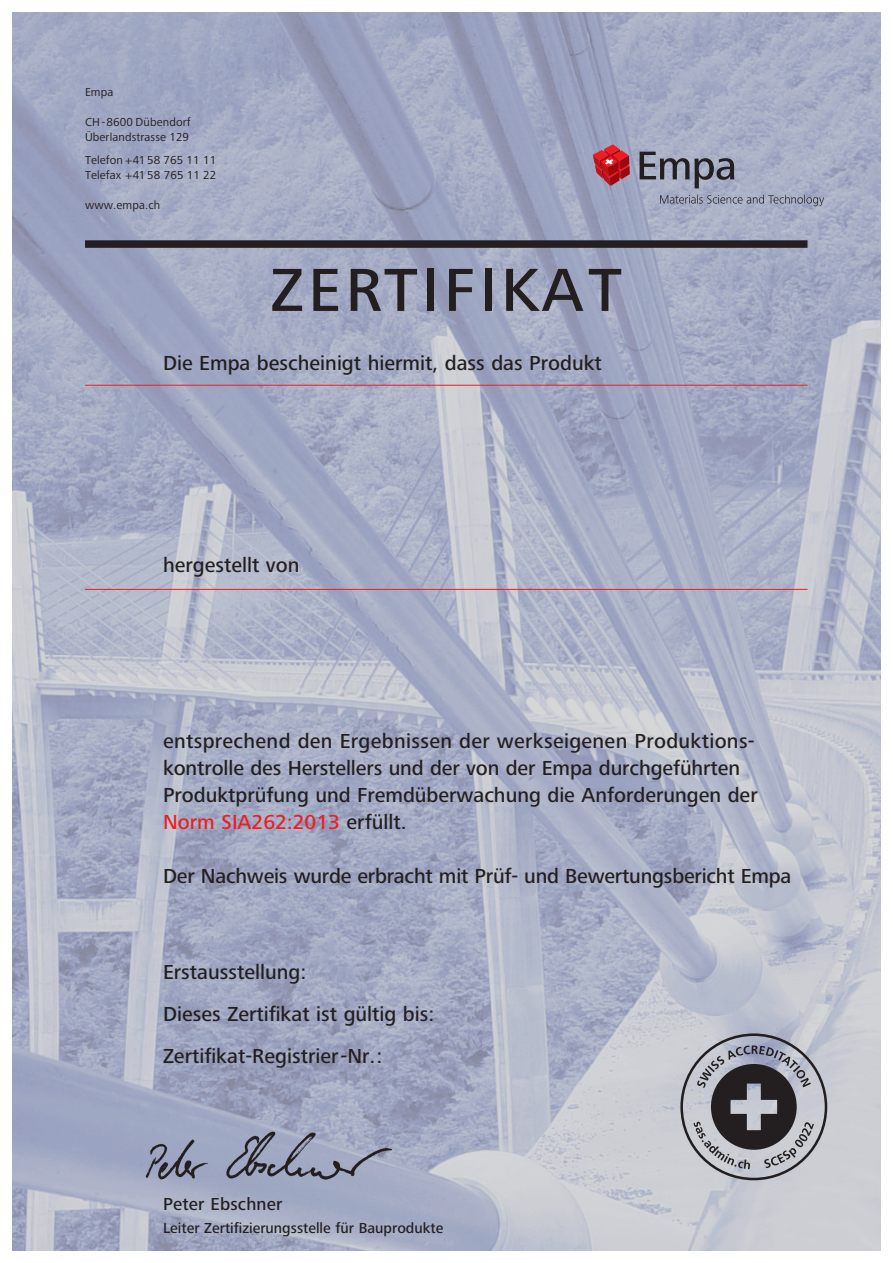
<style>
.page{position:relative;width:893px;height:1263px;background:#fff}
.page>*{position:absolute;margin:0;border:0;box-sizing:border-box;transform-origin:0 0}
.t1{font:500 63px "Frutiger Next Pro";letter-spacing:.075em;color:#231f20}
.t2{font:500 21px/27px "Frutiger Next Pro";color:#231f20}
.t3{font:500 18px "Frutiger Next Pro";letter-spacing:.01em;color:#231f20}
.t4{font:500 15px "Frutiger Next Pro";color:#231f20}
.t5{font:12px/15px "Frutiger Next Pro";letter-spacing:.01em;color:#231f20}
.s1{color:#ee1d23}
</style>
<div class="page">
<img style="left:13px;top:13px;width:867px;height:1237px">
<hr style="left:85px;top:385px;width:722px;height:1px;background:#ee1d23">
<svg style="left:640px;top:152px;width:94px;height:36px;background:#808494"></svg>
<svg style="left:593px;top:144px;width:37px;height:42px;background:#b64856"></svg>
<svg style="left:660px;top:195px;width:164px;height:11px;background:#9095a9"></svg>
<div style="left:85px;top:240px;width:722px;height:8px;background:#231f20"></div>
<hr style="left:85px;top:589px;width:722px;height:1px;background:#ee1d23">
<img style="left:137px;top:1116px;width:260px;height:83px">
<svg style="left:680px;top:1033px;width:147px;height:147px;background:#92939a"></svg>
<p class="t5" style="left:85px;top:85px;width:30px">Empa</p>
<p class="t5" style="left:85px;top:115px;width:107px">CH-8600 Dübendorf<br>Überlandstrasse 129</p>
<p class="t5" style="left:85px;top:152px;width:133px">Telefon +41 58 765 11 11<br>Telefax +41 58 765 11 22</p>
<p class="t5" style="left:85px;top:197px;width:77px">www.empa.ch</p>
<h1 class="t1" style="left:271px;top:254px;width:353px">ZERTIFIKAT</h1>
<p class="t2" style="left:163px;top:349px;width:440px">Die Empa bescheinigt hiermit, dass das Produkt</p>
<p class="t2" style="left:163px;top:552px;width:138px">hergestellt von</p>
<p class="t2" style="left:163px;top:727px;width:596px">entsprechend den Ergebnissen der werkseigenen Produktions&shy;kontrolle des Herstellers und der von der Empa durchgeführten Produktprüfung und Fremdüberwachung die Anforderungen der <span class="s1">Norm SIA262:2013</span> erfüllt.</p>
<p class="t2" style="left:163px;top:862px;width:630px">Der Nachweis wurde erbracht mit Prüf- und Bewertungsbericht Empa</p>
<p class="t2" style="left:163px;top:951px;width:273px;line-height:42px">Erstausstellung:<br>Dieses Zertifikat ist gültig bis:<br>Zertifikat-Registrier-Nr.:</p>
<p class="t3" style="left:163px;top:1194px;width:121px">Peter Ebschner</p>
<p class="t4" style="left:163px;top:1219px;width:282px">Leiter Zertifizierungsstelle für Bauprodukte</p>
</div>
